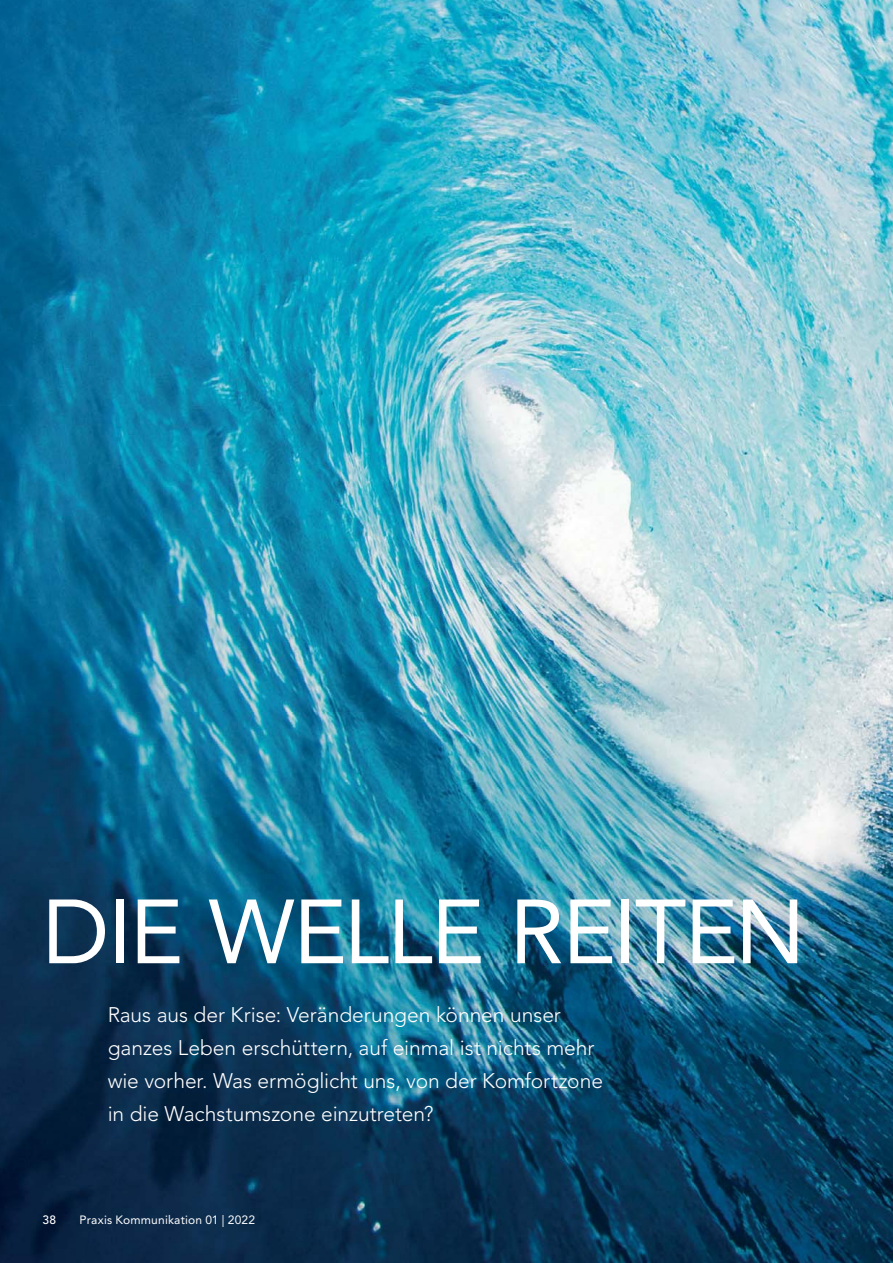
<style>
.page{position:relative;width:893px;height:1263px;background:#fff}
.page>*{position:absolute;margin:0;border:0;box-sizing:border-box;transform-origin:0 0}
.t1{font:90px "Avenir LT Std";letter-spacing:-.02em;color:#fff}
.t2{font:300 21px/33px "Avenir LT Std";color:#fff}
.t3{font:12px "Avenir LT Std";letter-spacing:.015em;color:#fff}
.t4{font:500 12px "Avenir LT Std";color:#fff}
</style>
<div class="page">
<img style="left:0;top:0;width:893px;height:1263px">
<h1 class="t1" style="left:43px;top:888px;width:764px">DIE WELLE REITEN</h1>
<p class="t2" style="left:108px;top:999px;width:497px">Raus aus der Krise: Veränderungen können unser ganzes Leben erschüttern, auf einmal ist nichts mehr wie vorher. Was ermöglicht uns, von der Komfortzone in die Wachstumszone einzutreten?</p>
<p class="t4" style="left:43px;top:1213px;width:15px">38</p>
<p class="t3" style="left:80px;top:1213px;width:177px">Praxis Kommunikation 01 | 2022</p>
</div>
